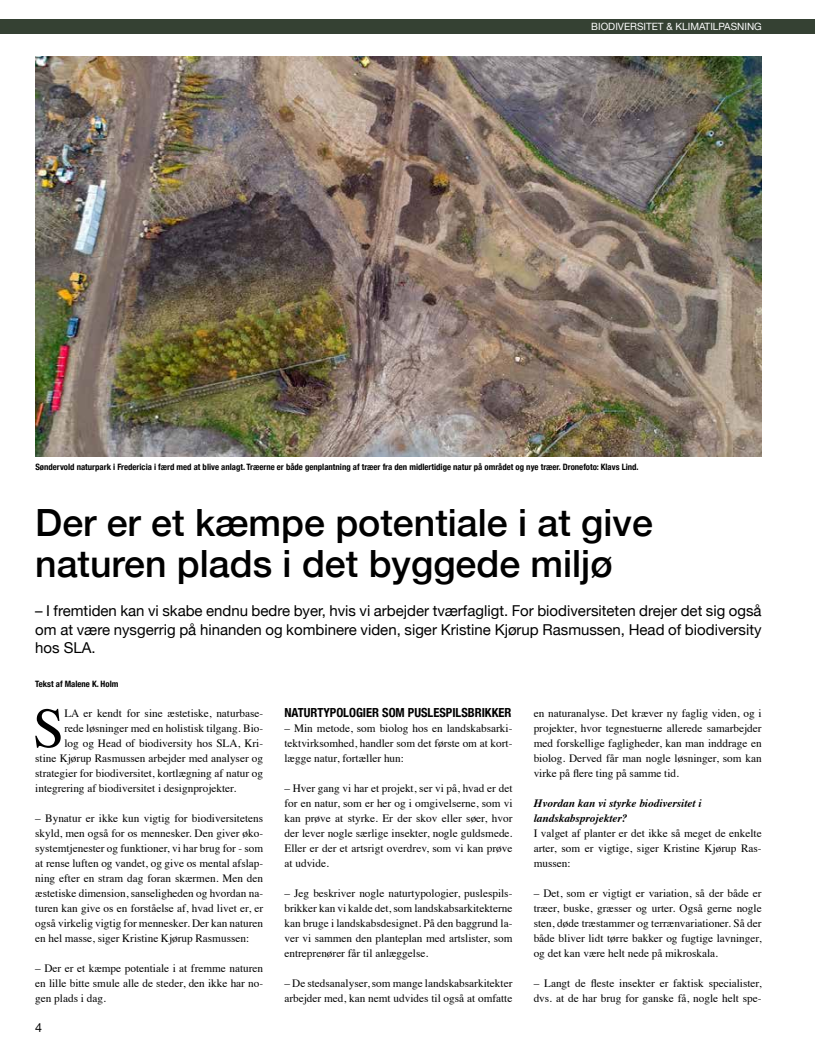
<style>
.page{position:relative;width:815px;height:1053px;background:#fff}
.page>*{position:absolute;margin:0;border:0;box-sizing:border-box;transform-origin:0 0}
.t1{font:56.62px "Times";color:#000}
.t2{font:500 37.5px/41.2px "Helvetica Neue";color:#000}
.t3{font:15px/18.8px "Helvetica Neue";color:#000;text-align:justify}
.t4{font:700 condensed 12.5px "Helvetica Neue";color:#000}
.t5{font:12.5px "Helvetica Neue";color:#000}
.t6{font:11.25px/15px "Times";color:#000;text-align:justify}
.t7{font:italic 700 11.25px/15px "Times";color:#000}
.t8{font:10px "Helvetica Neue";color:#fff}
.t9{font:700 condensed 8.75px "Helvetica Neue";color:#000}
</style>
<div class="page">
<div style="left:0;top:19px;width:815px;height:14px;background:#354133"></div>
<img style="left:35px;top:57px;width:727px;height:399px">
<p class="t8" style="left:591px;top:19px;width:172px">BIODIVERSITET &amp; KLIMATILPASNING</p>
<p class="t9" style="left:35px;top:460px;width:605px">Søndervold naturpark i Fredericia i færd med at blive anlagt. Træerne er både genplantning af træer fra den midlertidige natur på området og nye træer. Dronefoto: Klavs Lind.</p>
<h2 class="t2" style="left:35px;top:499px;width:619px">Der er et kæmpe potentiale i at give naturen plads i det byggede miljø</h2>
<h3 class="t3" style="left:35px;top:602px;width:728px">– I fremtiden kan vi skabe endnu bedre byer, hvis vi arbejder tværfagligt. For biodiversiteten drejer det sig også om at være nysgerrig på hinanden og kombinere viden, siger Kristine Kjørup Rasmussen, Head of biodiversity hos SLA.</h3>
<p class="t9" style="left:35px;top:676px;width:85px">Tekst af Malene K. Holm</p>
<h1 class="t1" style="left:33px;top:675px;width:33px">S</h1>
<p class="t6" style="left:64px;top:704px;width:200px">LA er kendt for sine æstetiske, naturbase-</p>
<p class="t6" style="left:64px;top:719px;width:200px">rede løsninger med en holistisk tilgang. Bio-</p>
<p class="t6" style="left:64px;top:734px;width:200px">log og Head of biodiversity hos SLA, Kri-</p>
<p class="t6" style="left:35px;top:749px;width:229px">stine Kjørup Rasmussen arbejder med analyser og</p>
<p class="t6" style="left:35px;top:764px;width:229px">strategier for biodiversitet, kortlægning af natur og</p>
<p class="t6" style="left:35px;top:779px;width:202px">integrering af biodiversitet i designprojekter.</p>
<p class="t6" style="left:35px;top:809px;width:229px">– Bynatur er ikke kun vigtig for biodiversitetens skyld, men også for os mennesker. Den giver øko&shy;systemtjenester og funktioner, vi har brug for - som at rense luften og vandet, og give os mental afslap&shy;ning efter en stram dag foran skærmen. Men den æstetiske dimension, sanseligheden og hvordan na&shy;turen kan give os en forståelse af, hvad livet er, er også virkelig vigtig for mennesker. Der kan naturen en hel masse, siger Kristine Kjørup Rasmussen:</p>
<p class="t6" style="left:35px;top:959px;width:229px">– Der er et kæmpe potentiale i at fremme naturen en lille bitte smule alle de steder, den ikke har no&shy;gen plads i dag.</p>
<p class="t5" style="left:35px;top:1018px;width:8px">4</p>
<p class="t4" style="left:284px;top:702px;width:228px">NATURTYPOLOGIER SOM PUSLESPILSBRIKKER</p>
<p class="t6" style="left:284px;top:719px;width:229px">– Min metode, som biolog hos en landskabsarki&shy;tektvirksomhed, handler som det første om at kort&shy;lægge natur, fortæller hun:</p>
<p class="t6" style="left:284px;top:779px;width:229px">– Hver gang vi har et projekt, ser vi på, hvad er det for en natur, som er her og i omgivelserne, som vi kan prøve at styrke. Er der skov eller søer, hvor der lever nogle særlige insekter, nogle guldsmede.<br>Eller er der et artsrigt overdrev, som vi kan prøve at udvide.</p>
<p class="t6" style="left:284px;top:884px;width:229px">– Jeg beskriver nogle naturtypologier, puslespils&shy;brikker kan vi kalde det, som landskabsarkitekterne kan bruge i landskabsdesignet. På den baggrund la&shy;ver vi sammen den planteplan med artslister, som entreprenører får til anlæggelse.</p>
<p class="t6" style="left:284px;top:974px;width:229px">– De stedsanalyser, som mange landskabsarkitekter arbejder med, kan nemt udvides til også at omfatte</p>
<p class="t6" style="left:534px;top:704px;width:229px">en naturanalyse. Det kræver ny faglig viden, og i projekter, hvor tegnestuerne allerede samarbejder med forskellige fagligheder, kan man inddrage en biolog. Derved får man nogle løsninger, som kan virke på flere ting på samme tid.</p>
<p class="t7" style="left:534px;top:794px;width:169px">Hvordan kan vi styrke biodiversitet i landskabsprojekter?</p>
<p class="t6" style="left:534px;top:824px;width:229px">I valget af planter er det ikke så meget de enkelte arter, som er vigtige, siger Kristine Kjørup Ras&shy;mussen:</p>
<p class="t6" style="left:534px;top:884px;width:229px">– Det, som er vigtigt er variation, så der både er træer, buske, græsser og urter. Også gerne nogle sten, døde træstammer og terrænvariationer. Så der både bliver lidt tørre bakker og fugtige lavninger, og det kan være helt nede på mikroskala.</p>
<p class="t6" style="left:534px;top:974px;width:229px">– Langt de fleste insekter er faktisk specialister, dvs. at de har brug for ganske få, nogle helt spe-</p>
</div>
